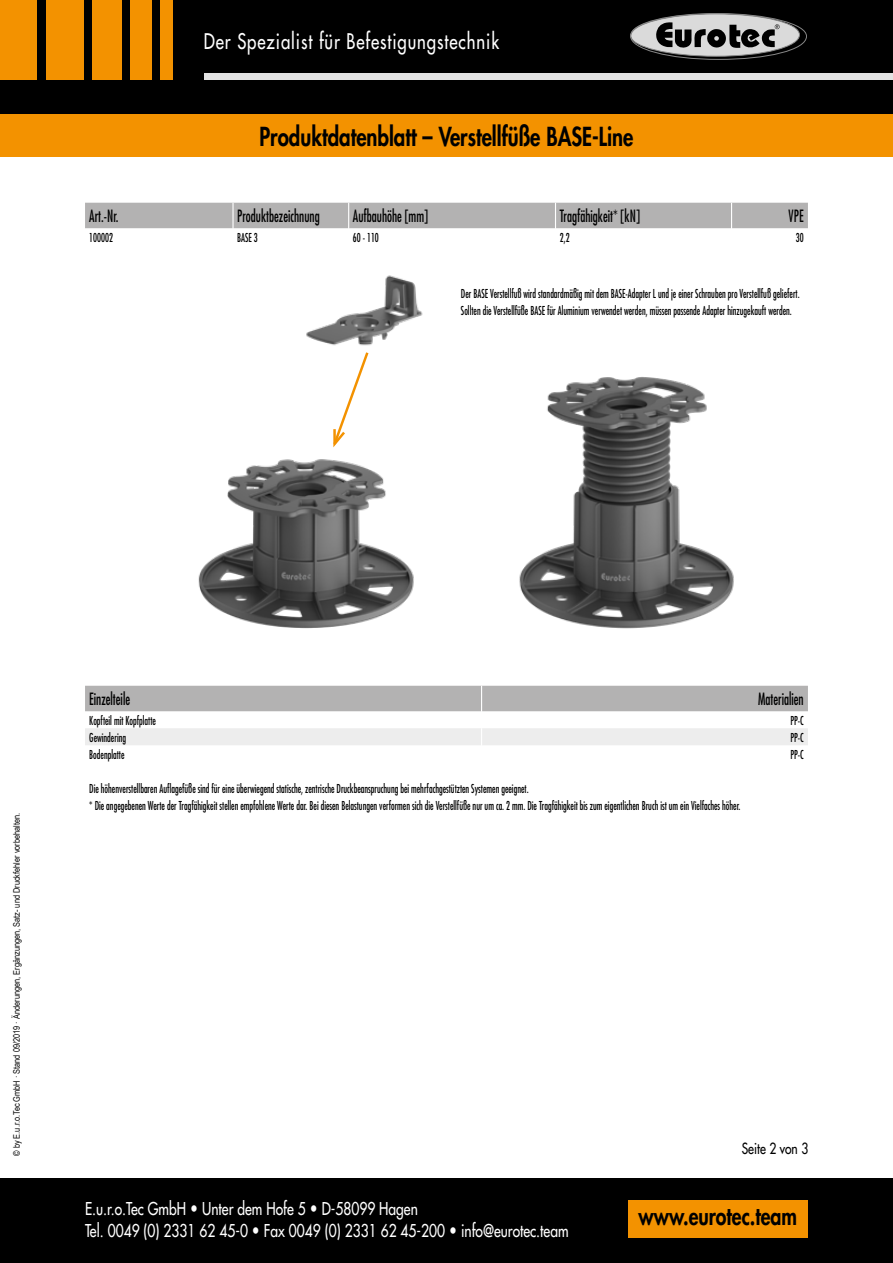
<style>
.page{position:relative;width:893px;height:1263px;background:#fff}
.page>*{position:absolute;margin:0;border:0;box-sizing:border-box;transform-origin:0 0}
.t1{font:800 25.5px "Futura Std";color:#000;scale:.8 1}
.t2{font:800 24.3px "Futura Std";color:#000;scale:.8 1}
.t3{font:500 21px "Futura Std";letter-spacing:.055em;color:#fff;scale:.8 1}
.t4{font:500 17.25px/22.5px "Futura Std";color:#fff;scale:.8 1}
.t5{font:condensed 16.5px "Futura Std";color:#000;scale:.8 1}
.t6{font:500 15px "Futura Std";color:#000;scale:.8 1}
.t7{font:condensed 12px/17px "Futura Std";color:#000;scale:.8 1}
.t8{font:9px "Arial Narrow";color:#000}
.s1{font-weight:800}
</style>
<div class="page">
<div style="left:0;top:0;width:893px;height:137px;background:#000"></div>
<div style="left:204px;top:74px;width:689px;height:6px;background:#e3e3e3"></div>
<svg style="left:630px;top:13px;width:176px;height:46px"></svg>
<div style="left:631px;top:14px;width:168px;height:42px;background:#dadada;border-radius:50%"></div>
<div style="left:630px;top:14px;width:170px;height:43px;border:1px solid #878787;border-radius:50%"></div>
<div style="left:630px;top:13px;width:177px;height:47px;border:1px solid #878787;border-radius:50%"></div>
<svg style="left:656px;top:22px;width:124px;height:27px"></svg>
<div style="left:0;top:0;width:37px;height:80px;background:#f39200"></div>
<div style="left:46px;top:0;width:38px;height:80px;background:#f39200"></div>
<div style="left:92px;top:0;width:30px;height:80px;background:#f39200"></div>
<div style="left:131px;top:0;width:21px;height:80px;background:#f39200"></div>
<div style="left:161px;top:0;width:12px;height:80px;background:#f39200"></div>
<div style="left:0;top:114px;width:893px;height:43px;background:#f39200"></div>
<div style="left:0;top:1178px;width:893px;height:85px;background:#000"></div>
<div style="left:628px;top:1200px;width:180px;height:37px;background:#f39200"></div>
<img style="left:198px;top:459px;width:216px;height:170px">
<div style="left:85px;top:203px;width:723px;height:26px;background:#b3b2b2"></div>
<img style="left:519px;top:377px;width:215px;height:252px">
<svg style="left:85px;top:686px;width:723px;height:59px"></svg>
<svg style="left:333px;top:354px;width:36px;height:94px"></svg>
<img style="left:306px;top:275px;width:117px;height:79px">
<h3 class="t3" style="left:204px;top:28px;width:371px">Der Spezialist für Befestigungstechnik</h3>
<h1 class="t1" style="left:259px;top:121px;width:469px">Produktdatenblatt – Verstellfüße BASE-Line</h1>
<h3 class="t5" style="left:89px;top:206px;width:38px">Art.-Nr.</h3>
<h3 class="t5" style="left:237px;top:206px;width:105px">Produktbezeichnung</h3>
<h3 class="t5" style="left:353px;top:206px;width:96px">Aufbauhöhe [mm]</h3>
<h3 class="t5" style="left:560px;top:206px;width:102px">Tragfähigkeit* [kN]</h3>
<h3 class="t5" style="left:789px;top:206px;width:20px">VPE</h3>
<p class="t7" style="left:89px;top:229px;width:31px">100002</p>
<p class="t7" style="left:237px;top:229px;width:27px">BASE 3</p>
<p class="t7" style="left:353px;top:229px;width:34px">60 - 110</p>
<p class="t7" style="left:560px;top:229px;width:14px">2,2</p>
<p class="t7" style="left:796px;top:229px;width:11px">30</p>
<p class="t7" style="left:461px;top:285px;width:425px;line-height:16.5px">Der BASE Verstellfuß wird standardmäßig mit dem BASE-Adapter L und je einer Schrauben pro Verstellfuß geliefert.<br>Sollten die Verstellfüße BASE für Aluminium verwendet werden, müssen passende Adapter hinzugekauft werden.</p>
<p class="t8" style="left:10px;top:1156px;width:345px;rotate:-90deg">© by E.u.r.o.Tec GmbH · Stand 09/2019 · Änderungen, Ergänzungen, Satz- und Druckfehler vorbehalten.</p>
<h3 class="t5" style="left:89px;top:689px;width:53px">Einzelteile</h3>
<h3 class="t5" style="left:758px;top:689px;width:59px">Materialien</h3>
<p class="t7" style="left:89px;top:712px;width:85px">Kopfteil mit Kopfplatte</p>
<p class="t7" style="left:790px;top:712px;width:18px">PP-C</p>
<p class="t7" style="left:89px;top:729px;width:48px">Gewindering</p>
<p class="t7" style="left:790px;top:729px;width:18px">PP-C</p>
<p class="t7" style="left:89px;top:746px;width:45px">Bodenplatte</p>
<p class="t7" style="left:790px;top:746px;width:18px">PP-C</p>
<p class="t7" style="left:89px;top:780px;width:816px">Die höhenverstellbaren Auflagefüße sind für eine überwiegend statische, zentrische Druckbeanspruchung bei mehrfachgestützten Systemen geeignet.<br>* Die angegebenen Werte der Tragfähigkeit stellen empfohlene Werte dar. Bei diesen Belastungen verformen sich die Verstellfüße nur um ca. 2 mm. Die Tragfähigkeit bis zum eigentlichen Bruch ist um ein Vielfaches höher.</p>
<p class="t6" style="left:742px;top:1139px;width:85px">Seite 2 von 3</p>
<h3 class="t4" style="left:85px;top:1197px;width:606px">E.u.r.o.Tec GmbH <span class="s1">•</span> Unter dem Hofe 5 <span class="s1">•</span> D-58099 Hagen<br>Tel. 0049 (0) 2331 62 45-0 <span class="s1">•</span> Fax 0049 (0) 2331 62 45-200 <span class="s1">•</span> info@eurotec.team</h3>
<h2 class="t2" style="left:638px;top:1201px;width:200px">www.eurotec.team</h2>
</div>
